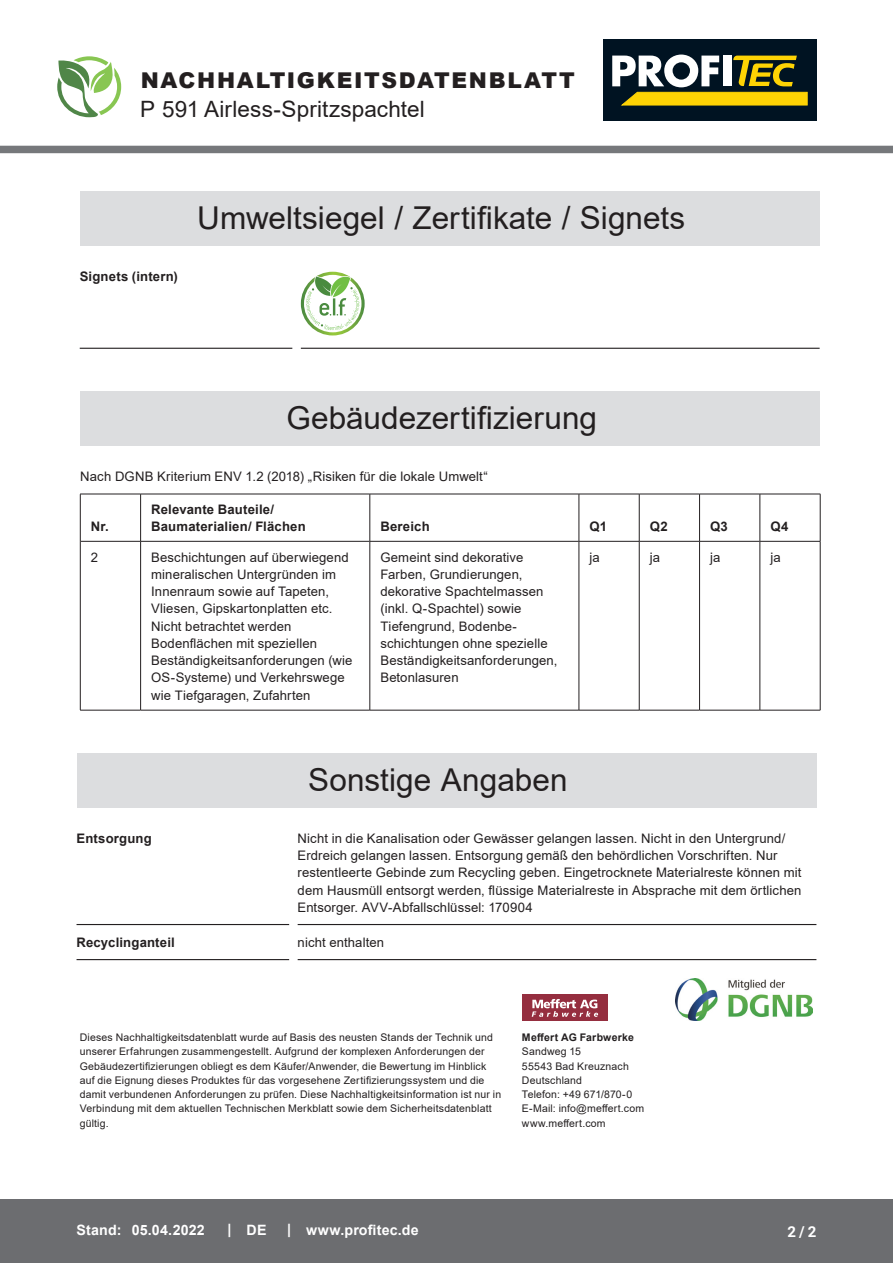
<style>
.page{position:relative;width:893px;height:1263px;background:#fff}
.page>*{position:absolute;margin:0;border:0;box-sizing:border-box;transform-origin:0 0}
.CB_AF_Kapitel_Uebers{font:31.5px "Arial";color:#231f20}
.CB_AF_Kopf_Produktna{font:22.5px "Arial";letter-spacing:.005em;color:#231f20}
.CB_AF_Kopf_TM{font:900 21.75px "Arial";letter-spacing:.08em;color:#231f20}
.t1{font:700 15px "Roboto";color:#fff}
.CB_AF_Fuß_Stand_link{font:700 14.25px "Arial";letter-spacing:.01em;color:#fff}
.CB_AF_Text_Standard{font:13.2px/17.2px "Arial";letter-spacing:.01em;color:#231f20}
.CB_AF_Abschnitt_Uebe{font:700 13.2px/16.5px "Arial";letter-spacing:.015em;color:#231f20}
.CB_AF_Disclaimer{font:10.5px/14.2px "Arial";letter-spacing:.015em;color:#231f20}
.CB_AF_INVKB_Links{font:10.5px/14.2px "Arial";letter-spacing:.015em;color:#231f20}
.s1{font-weight:700}
</style>
<div class="page">
<div style="left:0;top:146px;width:893px;height:7px;background:#76787b"></div>
<div style="left:0;top:1199px;width:893px;height:64px;background:#6c6d70"></div>
<svg style="left:57px;top:56px;width:64px;height:61px"></svg>
<div style="left:80px;top:191px;width:740px;height:55px;background:#dcdddf"></div>
<hr style="left:80px;top:348px;width:212px;height:1px;background:#231f20">
<hr style="left:301px;top:348px;width:519px;height:1px;background:#231f20">
<img style="left:301px;top:272px;width:64px;height:63px">
<svg style="left:306px;top:276px;width:53px;height:54px"></svg>
<div style="left:80px;top:391px;width:740px;height:55px;background:#dcdddf"></div>
<hr style="left:80px;top:541px;width:60px;height:1px;background:#231f20">
<hr style="left:141px;top:541px;width:229px;height:1px;background:#231f20">
<hr style="left:370px;top:541px;width:209px;height:1px;background:#231f20">
<hr style="left:579px;top:541px;width:60px;height:1px;background:#231f20">
<hr style="left:639px;top:541px;width:60px;height:1px;background:#231f20">
<hr style="left:700px;top:541px;width:60px;height:1px;background:#231f20">
<hr style="left:760px;top:541px;width:60px;height:1px;background:#231f20">
<hr style="left:80px;top:494px;width:61px;height:1px;background:#231f20">
<hr style="left:141px;top:494px;width:229px;height:1px;background:#231f20">
<hr style="left:370px;top:494px;width:209px;height:1px;background:#231f20">
<hr style="left:579px;top:494px;width:60px;height:1px;background:#231f20">
<hr style="left:639px;top:494px;width:61px;height:1px;background:#231f20">
<hr style="left:700px;top:494px;width:60px;height:1px;background:#231f20">
<hr style="left:760px;top:494px;width:60px;height:1px;background:#231f20">
<hr style="left:80px;top:710px;width:61px;height:1px;background:#231f20">
<hr style="left:141px;top:710px;width:229px;height:1px;background:#231f20">
<hr style="left:370px;top:710px;width:209px;height:1px;background:#231f20">
<hr style="left:579px;top:710px;width:60px;height:1px;background:#231f20">
<hr style="left:639px;top:710px;width:61px;height:1px;background:#231f20">
<hr style="left:700px;top:710px;width:60px;height:1px;background:#231f20">
<hr style="left:760px;top:710px;width:60px;height:1px;background:#231f20">
<hr style="left:80px;top:494px;width:1px;height:47px;background:#231f20">
<hr style="left:140px;top:494px;width:1px;height:47px;background:#231f20">
<hr style="left:370px;top:494px;width:1px;height:47px;background:#231f20">
<hr style="left:579px;top:494px;width:1px;height:47px;background:#231f20">
<hr style="left:639px;top:494px;width:1px;height:47px;background:#231f20">
<hr style="left:699px;top:494px;width:1px;height:47px;background:#231f20">
<hr style="left:760px;top:494px;width:1px;height:47px;background:#231f20">
<hr style="left:820px;top:494px;width:1px;height:47px;background:#231f20">
<hr style="left:80px;top:541px;width:1px;height:169px;background:#231f20">
<hr style="left:140px;top:541px;width:1px;height:169px;background:#231f20">
<hr style="left:370px;top:541px;width:1px;height:169px;background:#231f20">
<hr style="left:579px;top:541px;width:1px;height:169px;background:#231f20">
<hr style="left:639px;top:541px;width:1px;height:169px;background:#231f20">
<hr style="left:699px;top:541px;width:1px;height:169px;background:#231f20">
<hr style="left:760px;top:541px;width:1px;height:169px;background:#231f20">
<hr style="left:820px;top:541px;width:1px;height:169px;background:#231f20">
<div style="left:77px;top:753px;width:739px;height:55px;background:#dcdddf"></div>
<hr style="left:77px;top:924px;width:212px;height:1px;background:#231f20">
<hr style="left:298px;top:924px;width:518px;height:1px;background:#231f20">
<hr style="left:77px;top:959px;width:212px;height:1px;background:#231f20">
<hr style="left:298px;top:959px;width:518px;height:1px;background:#231f20">
<div style="left:522px;top:994px;width:85px;height:26px;background:#952e3f"></div>
<svg style="left:532px;top:999px;width:66px;height:18px"></svg>
<img style="left:675px;top:978px;width:138px;height:42px">
<div style="left:603px;top:39px;width:213px;height:81px;background:#001322"></div>
<svg style="left:612px;top:55px;width:195px;height:50px"></svg>
<p class="CB_AF_Kopf_TM" style="left:141px;top:65px;width:436px">NACHHALTIGKEITSDATENBLATT</p>
<p class="CB_AF_Kopf_Produktna" style="left:140px;top:94px;width:286px">P 591 Airless-Spritzspachtel</p>
<p class="CB_AF_Abschnitt_Uebe" style="left:80px;top:268px;width:100px">Signets (intern)</p>
<p class="CB_AF_Kapitel_Uebers" style="left:197px;top:196px;width:489px">Umweltsiegel / Zertifikate / Signets</p>
<p class="CB_AF_Kapitel_Uebers" style="left:286px;top:396px;width:312px">Gebäudezertifizierung</p>
<p class="CB_AF_Text_Standard" style="left:80px;top:468px;width:409px">Nach DGNB Kriterium ENV 1.2 (2018) „Risiken für die lokale Umwelt“</p>
<p class="CB_AF_Abschnitt_Uebe" style="left:91px;top:518px;width:19px">Nr.</p>
<p class="CB_AF_Abschnitt_Uebe" style="left:151px;top:501px;width:156px">Relevante Bauteile/<br>Baumaterialien/ Flächen</p>
<p class="CB_AF_Abschnitt_Uebe" style="left:380px;top:518px;width:51px">Bereich</p>
<p class="CB_AF_Abschnitt_Uebe" style="left:590px;top:518px;width:19px">Q1</p>
<p class="CB_AF_Abschnitt_Uebe" style="left:650px;top:518px;width:19px">Q2</p>
<p class="CB_AF_Abschnitt_Uebe" style="left:710px;top:518px;width:19px">Q3</p>
<p class="CB_AF_Abschnitt_Uebe" style="left:770px;top:518px;width:19px">Q4</p>
<p class="CB_AF_Text_Standard" style="left:91px;top:548px;width:9px">2</p>
<p class="CB_AF_Text_Standard" style="left:151px;top:548px;width:203px">Beschichtungen auf überwiegend mineralischen Untergründen im<br>Innenraum sowie auf Tapeten,<br>Vliesen, Gipskartonplatten etc.<br>Nicht betrachtet werden<br>Bodenflächen mit speziellen<br>Beständigkeitsanforderungen (wie<br>OS-Systeme) und Verkehrswege wie Tiefgaragen, Zufahrten</p>
<p class="CB_AF_Text_Standard" style="left:380px;top:548px;width:179px">Gemeint sind dekorative<br>Farben, Grundierungen, dekorative Spachtelmassen (inkl. Q-Spachtel) sowie<br>Tiefengrund, Bodenbe&shy;schichtungen ohne spezielle<br>Beständigkeitsanforderungen,<br>Betonlasuren</p>
<p class="CB_AF_Text_Standard" style="left:590px;top:548px;width:12px">ja</p>
<p class="CB_AF_Text_Standard" style="left:650px;top:548px;width:12px">ja</p>
<p class="CB_AF_Text_Standard" style="left:710px;top:548px;width:12px">ja</p>
<p class="CB_AF_Text_Standard" style="left:770px;top:548px;width:12px">ja</p>
<p class="CB_AF_Kapitel_Uebers" style="left:308px;top:758px;width:261px">Sonstige Angaben</p>
<p class="CB_AF_Abschnitt_Uebe" style="left:77px;top:830px;width:77px">Entsorgung</p>
<p class="CB_AF_Text_Standard" style="left:298px;top:829px;width:505px">Nicht in die Kanalisation oder Gewässer gelangen lassen. Nicht in den Untergrund/ Erdreich gelangen lassen. Entsorgung gemäß den behördlichen Vorschriften. Nur restentleerte Gebinde zum Recycling geben. Eingetrocknete Materialreste können mit dem Hausmüll entsorgt werden, flüssige Materialreste in Absprache mit dem örtlichen Entsorger. AVV-Abfallschlüssel: 170904</p>
<p class="CB_AF_Abschnitt_Uebe" style="left:77px;top:934px;width:100px">Recyclinganteil</p>
<p class="CB_AF_Text_Standard" style="left:298px;top:933px;width:88px">nicht enthalten</p>
<p class="CB_AF_Disclaimer" style="left:80px;top:1030px;width:423px">Dieses Nachhaltigkeitsdatenblatt wurde auf Basis des neusten Stands der Technik und unserer Erfahrungen zusammengestellt. Aufgrund der komplexen Anforderungen der Gebäudezertifizierungen obliegt es dem Käufer/Anwender, die Bewertung im Hinblick auf die Eignung dieses Produktes für das vorgesehene Zertifizierungssystem und die damit verbundenen Anforderungen zu prüfen. Diese Nachhaltigkeitsinformation ist nur in Verbindung mit dem aktuellen Technischen Merkblatt sowie dem Sicherheitsdatenblatt gültig.</p>
<p class="CB_AF_INVKB_Links" style="left:522px;top:1030px;width:124px"><span class="s1">Meffert AG Farbwerke<br></span>Sandweg 15<br>55543 Bad Kreuznach<br>Deutschland<br>Telefon: +49 671/870-0<br>E-Mail: info@meffert.com www.meffert.com</p>
<p class="CB_AF_Fuß_Stand_link" style="left:77px;top:1220px;width:46px">Stand:</p>
<p class="CB_AF_Fuß_Stand_link" style="left:132px;top:1220px;width:74px">05.04.2022</p>
<p class="CB_AF_Fuß_Stand_link" style="left:228px;top:1219px;width:5px">|</p>
<p class="CB_AF_Fuß_Stand_link" style="left:247px;top:1220px;width:21px">DE</p>
<p class="CB_AF_Fuß_Stand_link" style="left:287px;top:1219px;width:5px">|</p>
<p class="CB_AF_Fuß_Stand_link" style="left:306px;top:1220px;width:114px">www.profitec.de</p>
<p class="t1" style="left:787px;top:1221px;width:30px">2 / 2</p>
</div>
